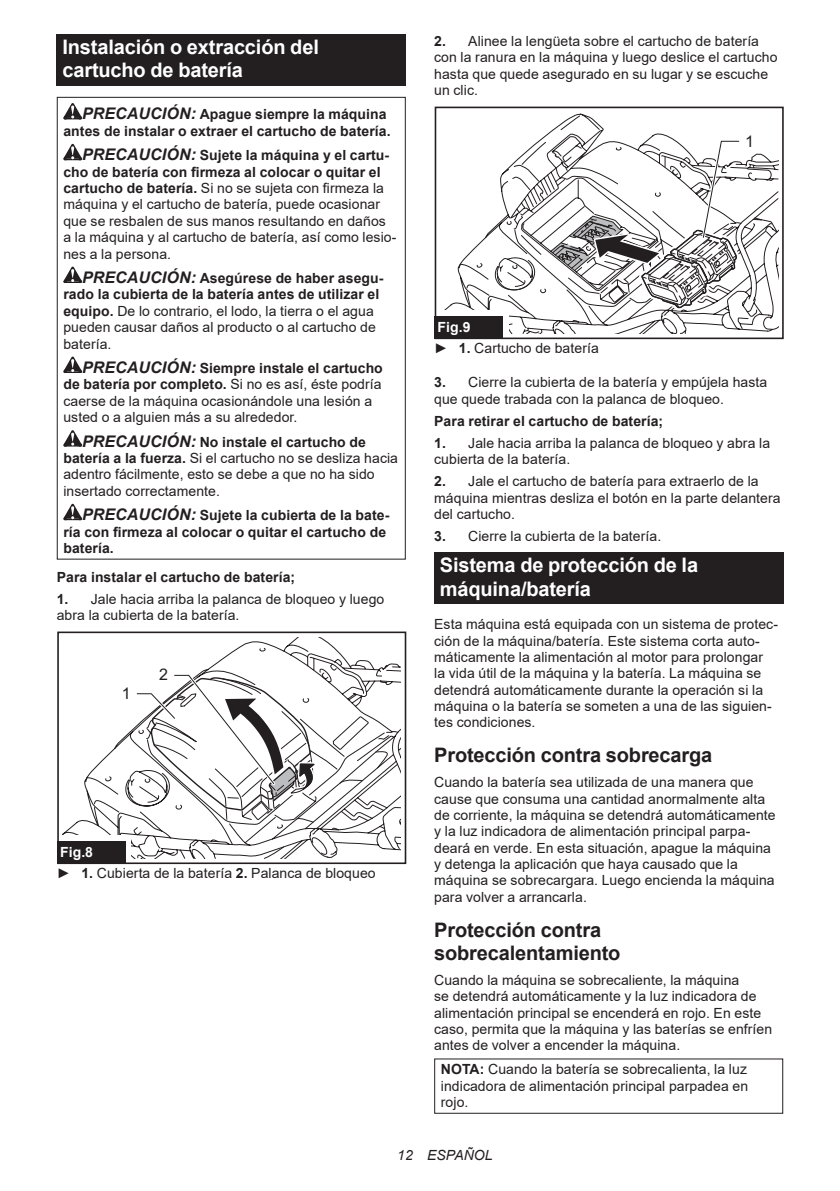
<style>
.page{position:relative;width:840px;height:1191px;background:#fff}
.page>*{position:absolute;margin:0;border:0;box-sizing:border-box;transform-origin:0 0}
.t1{font:700 20px/23.4px "Arial";letter-spacing:-.01em;color:#fff}
.t2{font:700 20px/23.4px "Arial";letter-spacing:-.01em;color:#231f20}
.t3{font:16px "Arial";color:#231f20}
.t4{font:14px/16.4px "Arial";letter-spacing:.005em;color:#231f20}
.t5{font:700 14px/16.4px "Arial";letter-spacing:.005em;color:#231f20;text-align:right}
.t6{font:italic 14px "Arial";letter-spacing:.005em;color:#231f20}
.s1{font-style:italic;font-size:16px}
.s2{font-weight:700;font-style:italic;font-size:16px}
.s3{font-weight:700}
.s4{font-weight:700;color:#fff}
</style>
<div class="page">
<div style="left:57px;top:34px;width:348px;height:52px;background:#231f20"></div>
<svg style="left:63px;top:103px;width:19px;height:16px"></svg>
<svg style="left:63px;top:144px;width:19px;height:16px"></svg>
<svg style="left:63px;top:267px;width:19px;height:16px"></svg>
<svg style="left:63px;top:356px;width:19px;height:17px"></svg>
<svg style="left:63px;top:430px;width:19px;height:16px"></svg>
<svg style="left:63px;top:504px;width:19px;height:16px"></svg>
<div style="left:57px;top:97px;width:348px;height:462px;border:1px solid #231f20"></div>
<svg style="left:63px;top:637px;width:337px;height:221px"></svg>
<div style="left:57px;top:835px;width:74px;height:29px;background:#fff"></div>
<div style="left:57px;top:631px;width:349px;height:233px;border:2px solid #231f20"></div>
<svg style="left:134px;top:672px;width:255px;height:186px"></svg>
<div style="left:57px;top:841px;width:68px;height:23px;background:#231f20"></div>
<svg style="left:444px;top:114px;width:333px;height:218px"></svg>
<div style="left:434px;top:311px;width:74px;height:28px;background:#fff"></div>
<div style="left:434px;top:107px;width:349px;height:232px;border:2px solid #231f20"></div>
<svg style="left:466px;top:138px;width:275px;height:201px"></svg>
<div style="left:434px;top:316px;width:68px;height:23px;background:#231f20"></div>
<div style="left:434px;top:552px;width:348px;height:52px;background:#231f20"></div>
<h1 class="t1" style="left:62px;top:36px;width:258px">Instalación o extracción del cartucho de batería</h1>
<p class="t5" style="left:63px;top:106px;width:328px"><span class="s1">PRECAUCIÓN:</span> Apague siempre la máquina antes de instalar o extraer el cartucho de batería.</p>
<p class="t4" style="left:63px;top:147px;width:334px;text-indent:19px"><span class="s2">PRECAUCIÓN:</span> <span class="s3">Sujete la máquina y el cartu&shy;cho de batería con firmeza al colocar o quitar el cartucho de batería.</span> Si no se sujeta con firmeza la máquina y el cartucho de batería, puede ocasionar que se resbalen de sus manos resultando en daños a la máquina y al cartucho de batería, así como lesio&shy;nes a la persona.</p>
<p class="t4" style="left:63px;top:270px;width:321px;text-indent:19px"><span class="s2">PRECAUCIÓN:</span> <span class="s3">Asegúrese de haber asegu&shy;rado la cubierta de la batería antes de utilizar el equipo.</span> De lo contrario, el lodo, la tierra o el agua pueden causar daños al producto o al cartucho de batería.</p>
<p class="t4" style="left:63px;top:360px;width:321px;text-indent:19px"><span class="s2">PRECAUCIÓN:</span> <span class="s3">Siempre instale el cartucho de batería por completo.</span> Si no es así, éste podría caerse de la máquina ocasionándole una lesión a usted o a alguien más a su alrededor.</p>
<p class="t4" style="left:63px;top:433px;width:336px;text-indent:19px"><span class="s2">PRECAUCIÓN:</span> <span class="s3">No instale el cartucho de batería a la fuerza.</span> Si el cartucho no se desliza hacia adentro fácilmente, esto se debe a que no ha sido insertado correctamente.</p>
<p class="t5" style="left:63px;top:507px;width:327px;text-align:left;text-indent:19px"><span class="s1">PRECAUCIÓN:</span> Sujete la cubierta de la bate&shy;ría con firmeza al colocar o quitar el cartucho de batería.</p>
<p class="t5" style="left:57px;top:569px;width:240px">Para instalar el cartucho de batería;</p>
<p class="t4" style="left:57px;top:590px;width:329px"><span class="s3">1.</span> Jale hacia arriba la palanca de bloqueo y luego abra la cubierta de la batería.</p>
<p class="t3" style="left:122px;top:682px;width:10px">1</p>
<p class="t3" style="left:159px;top:663px;width:10px">2</p>
<p class="t4" style="left:57px;top:842px;width:320px;line-height:20.2px"><span class="s4">Fig.8<br></span>► <span class="s3">1.</span> Cubierta de la batería <span class="s3">2.</span> Palanca de bloqueo</p>
<p class="t4" style="left:434px;top:33px;width:344px"><span class="s3">2.</span> Alinee la lengüeta sobre el cartucho de batería con la ranura en la máquina y luego deslice el cartucho hasta que quede asegurado en su lugar y se escuche un clic.</p>
<p class="t3" style="left:744px;top:130px;width:10px">1</p>
<p class="t4" style="left:434px;top:317px;width:166px;line-height:20.2px"><span class="s4">Fig.9<br></span>► <span class="s3">1.</span> Cartucho de batería</p>
<p class="t4" style="left:434px;top:374px;width:334px"><span class="s3">3.</span> Cierre la cubierta de la batería y empújela hasta que quede trabada con la palanca de bloqueo.</p>
<p class="t5" style="left:434px;top:413px;width:230px">Para retirar el cartucho de batería;</p>
<p class="t4" style="left:434px;top:434px;width:337px"><span class="s3">1.</span> Jale hacia arriba la palanca de bloqueo y abra la cubierta de la batería.</p>
<p class="t4" style="left:434px;top:473px;width:348px"><span class="s3">2.</span> Jale el cartucho de batería para extraerlo de la máquina mientras desliza el botón en la parte delantera del cartucho.</p>
<p class="t4" style="left:434px;top:528px;width:228px"><span class="s3">3.</span> Cierre la cubierta de la batería.</p>
<h1 class="t1" style="left:439px;top:554px;width:260px">Sistema de protección de la máquina/batería</h1>
<p class="t4" style="left:434px;top:616px;width:345px">Esta máquina está equipada con un sistema de protec&shy;ción de la máquina/batería. Este sistema corta auto&shy;máticamente la alimentación al motor para prolongar<br>la vida útil de la máquina y la batería. La máquina se detendrá automáticamente durante la operación si la máquina o la batería se someten a una de las siguien&shy;tes condiciones.</p>
<h1 class="t2" style="left:434px;top:743px;width:279px">Protección contra sobrecarga</h1>
<p class="t4" style="left:434px;top:774px;width:343px">Cuando la batería sea utilizada de una manera que cause que consuma una cantidad anormalmente alta de corriente, la máquina se detendrá automáticamente y la luz indicadora de alimentación principal parpa&shy;deará en verde. En esta situación, apague la máquina y detenga la aplicación que haya causado que la máquina se sobrecargara. Luego encienda la máquina para volver a arrancarla.</p>
<h1 class="t2" style="left:434px;top:918px;width:188px">Protección contra sobrecalentamiento</h1>
<p class="t4" style="left:434px;top:971px;width:339px">Cuando la máquina se sobrecaliente, la máquina<br>se detendrá automáticamente y la luz indicadora de alimentación principal se encenderá en rojo. En este caso, permita que la máquina y las baterías se enfríen antes de volver a encender la máquina.</p>
<p class="t4" style="left:440px;top:1061px;width:308px;text-align:justify"><span class="s3">NOTA:</span> Cuando la batería se sobrecalienta, la luz indicadora de alimentación principal parpadea en rojo.</p>
<p class="t6" style="left:397px;top:1146px;width:97px">12 ESPAÑOL</p>
</div>
